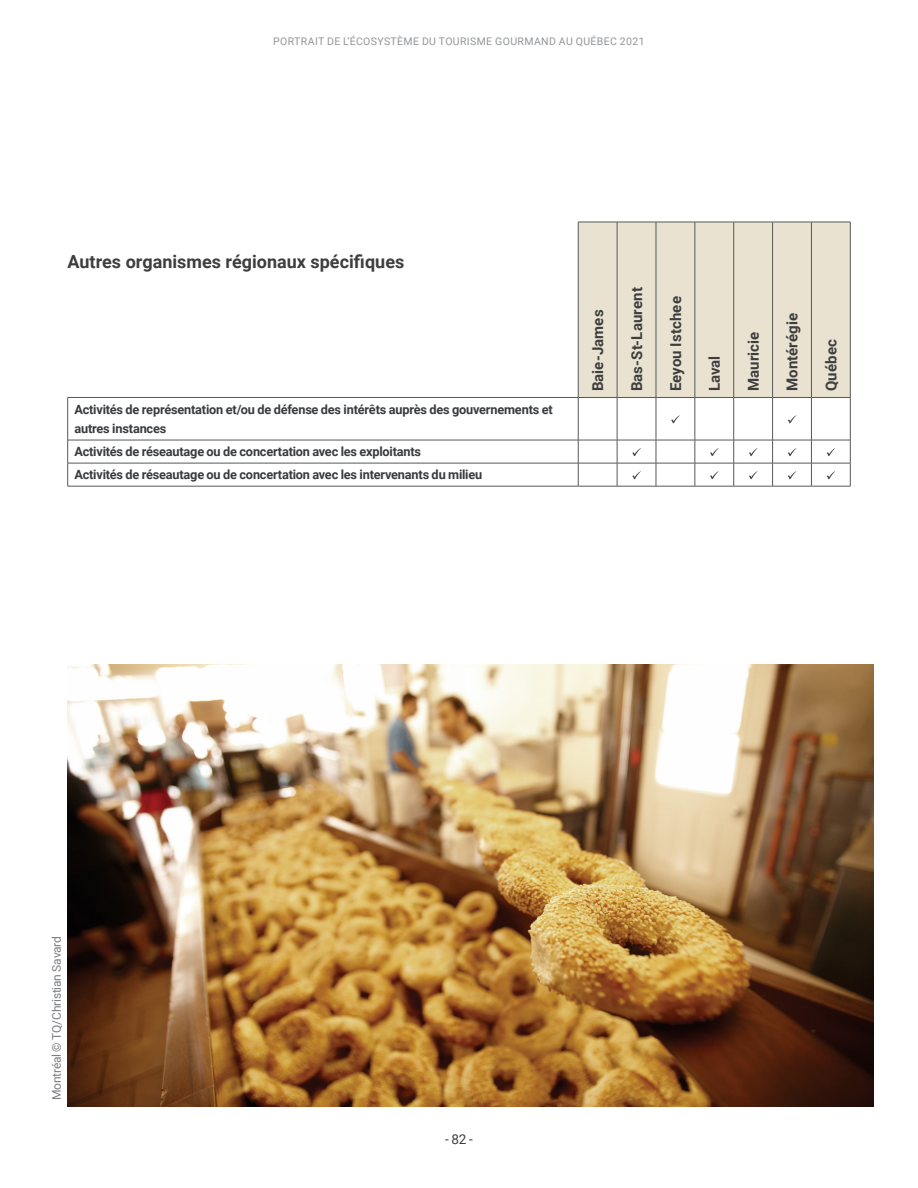
<style>
.page{position:relative;width:918px;height:1188px;background:#fff}
.page>*{position:absolute;margin:0;border:0;box-sizing:border-box;transform-origin:0 0}
.Titre-Paragraph{font:700 18px "Roboto";color:#3e3e3f}
.Sous-titre-Paragraph{font:700 15px "Roboto";letter-spacing:.01em;color:#3e3e3f}
.t1{font:13.5px "Roboto";color:#3e3e3f}
.Texte-corps_E{font:700 12.75px/19.5px "Roboto";letter-spacing:-.015em;color:#383b3f}
.Source{font:12px "Roboto";letter-spacing:-.015em;color:#7a7c7f}
.t2{font:10.5px "Roboto";letter-spacing:.035em;color:#939598}
</style>
<div class="page">
<div style="left:579px;top:223px;width:271px;height:174px;background:#e9e2d0"></div>
<hr style="left:68px;top:440px;width:510px;height:1px;background:#57585a">
<hr style="left:578px;top:440px;width:39px;height:1px;background:#57585a">
<hr style="left:617px;top:440px;width:39px;height:1px;background:#57585a">
<hr style="left:656px;top:440px;width:39px;height:1px;background:#57585a">
<hr style="left:695px;top:440px;width:39px;height:1px;background:#57585a">
<hr style="left:734px;top:440px;width:39px;height:1px;background:#57585a">
<hr style="left:773px;top:440px;width:38px;height:1px;background:#57585a">
<hr style="left:811px;top:440px;width:40px;height:1px;background:#57585a">
<hr style="left:68px;top:463px;width:510px;height:1px;background:#57585a">
<hr style="left:578px;top:463px;width:39px;height:1px;background:#57585a">
<hr style="left:617px;top:463px;width:39px;height:1px;background:#57585a">
<hr style="left:656px;top:463px;width:39px;height:1px;background:#57585a">
<hr style="left:695px;top:463px;width:39px;height:1px;background:#57585a">
<hr style="left:734px;top:463px;width:39px;height:1px;background:#57585a">
<hr style="left:773px;top:463px;width:38px;height:1px;background:#57585a">
<hr style="left:811px;top:463px;width:40px;height:1px;background:#57585a">
<hr style="left:68px;top:486px;width:510px;height:1px;background:#57585a">
<hr style="left:578px;top:486px;width:39px;height:1px;background:#57585a">
<hr style="left:617px;top:486px;width:39px;height:1px;background:#57585a">
<hr style="left:656px;top:486px;width:39px;height:1px;background:#57585a">
<hr style="left:695px;top:486px;width:39px;height:1px;background:#57585a">
<hr style="left:734px;top:486px;width:39px;height:1px;background:#57585a">
<hr style="left:773px;top:486px;width:38px;height:1px;background:#57585a">
<hr style="left:811px;top:486px;width:40px;height:1px;background:#57585a">
<hr style="left:68px;top:397px;width:510px;height:1px;background:#57585a">
<hr style="left:578px;top:222px;width:1px;height:175px;background:#57585a">
<hr style="left:617px;top:222px;width:1px;height:175px;background:#57585a">
<hr style="left:656px;top:222px;width:1px;height:175px;background:#57585a">
<hr style="left:695px;top:222px;width:1px;height:175px;background:#57585a">
<hr style="left:733px;top:222px;width:1px;height:175px;background:#57585a">
<hr style="left:772px;top:222px;width:1px;height:175px;background:#57585a">
<hr style="left:811px;top:222px;width:1px;height:175px;background:#57585a">
<hr style="left:850px;top:222px;width:1px;height:175px;background:#57585a">
<hr style="left:578px;top:398px;width:1px;height:42px;background:#57585a">
<hr style="left:617px;top:398px;width:1px;height:42px;background:#57585a">
<hr style="left:656px;top:398px;width:1px;height:42px;background:#57585a">
<hr style="left:695px;top:398px;width:1px;height:42px;background:#57585a">
<hr style="left:733px;top:398px;width:1px;height:42px;background:#57585a">
<hr style="left:772px;top:398px;width:1px;height:42px;background:#57585a">
<hr style="left:811px;top:398px;width:1px;height:42px;background:#57585a">
<hr style="left:850px;top:397px;width:1px;height:43px;background:#57585a">
<svg style="left:578px;top:440px;width:1px;height:46px"></svg>
<svg style="left:617px;top:440px;width:1px;height:46px"></svg>
<svg style="left:656px;top:440px;width:1px;height:46px"></svg>
<svg style="left:695px;top:440px;width:1px;height:46px"></svg>
<svg style="left:733px;top:440px;width:1px;height:46px"></svg>
<svg style="left:772px;top:440px;width:1px;height:46px"></svg>
<svg style="left:811px;top:440px;width:1px;height:46px"></svg>
<svg style="left:850px;top:440px;width:1px;height:46px"></svg>
<hr style="left:578px;top:222px;width:39px;height:1px;background:#57585a">
<hr style="left:617px;top:222px;width:39px;height:1px;background:#57585a">
<hr style="left:656px;top:222px;width:39px;height:1px;background:#57585a">
<hr style="left:695px;top:222px;width:39px;height:1px;background:#57585a">
<hr style="left:734px;top:222px;width:39px;height:1px;background:#57585a">
<hr style="left:773px;top:222px;width:38px;height:1px;background:#57585a">
<hr style="left:811px;top:222px;width:40px;height:1px;background:#57585a">
<hr style="left:67px;top:398px;width:1px;height:42px;background:#57585a">
<svg style="left:67px;top:440px;width:1px;height:46px"></svg>
<hr style="left:578px;top:397px;width:39px;height:1px;background:#57585a">
<hr style="left:617px;top:397px;width:39px;height:1px;background:#57585a">
<hr style="left:656px;top:397px;width:39px;height:1px;background:#57585a">
<hr style="left:695px;top:397px;width:39px;height:1px;background:#57585a">
<hr style="left:734px;top:397px;width:39px;height:1px;background:#57585a">
<hr style="left:773px;top:397px;width:38px;height:1px;background:#57585a">
<hr style="left:811px;top:397px;width:39px;height:1px;background:#57585a">
<svg style="left:671px;top:415px;width:9px;height:9px"></svg>
<svg style="left:788px;top:415px;width:8px;height:9px"></svg>
<svg style="left:632px;top:448px;width:9px;height:8px"></svg>
<svg style="left:710px;top:448px;width:9px;height:8px"></svg>
<svg style="left:749px;top:448px;width:8px;height:8px"></svg>
<svg style="left:788px;top:448px;width:8px;height:8px"></svg>
<svg style="left:827px;top:448px;width:8px;height:8px"></svg>
<svg style="left:632px;top:471px;width:9px;height:8px"></svg>
<svg style="left:710px;top:471px;width:9px;height:8px"></svg>
<svg style="left:749px;top:471px;width:8px;height:8px"></svg>
<svg style="left:788px;top:471px;width:8px;height:8px"></svg>
<svg style="left:827px;top:471px;width:8px;height:8px"></svg>
<img style="left:68px;top:664px;width:805px;height:443px">
<p class="t2" style="left:273px;top:34px;width:373px">PORTRAIT DE L’ÉCOSYSTÈME DU TOURISME GOURMAND AU QUÉBEC 2021</p>
<h1 class="Titre-Paragraph" style="left:68px;top:249px;width:338px">Autres organismes régionaux spécifiques</h1>
<p class="Texte-corps_E" style="left:74px;top:399px;width:480px">Activités de représentation et/ou de défense des intérêts auprès des gouvernements et autres instances</p>
<p class="Texte-corps_E" style="left:74px;top:442px;width:348px">Activités de réseautage ou de concertation avec les exploitants</p>
<p class="Texte-corps_E" style="left:74px;top:465px;width:409px">Activités de réseautage ou de concertation avec les intervenants du milieu</p>
<h1 class="Sous-titre-Paragraph" style="left:587px;top:391px;width:83px;rotate:-90deg">Baie-James</h1>
<h1 class="Sous-titre-Paragraph" style="left:626px;top:391px;width:106px;rotate:-90deg">Bas-St-Laurent</h1>
<h1 class="Sous-titre-Paragraph" style="left:665px;top:391px;width:97px;rotate:-90deg">Eeyou Istchee</h1>
<h1 class="Sous-titre-Paragraph" style="left:704px;top:391px;width:37px;rotate:-90deg">Laval</h1>
<h1 class="Sous-titre-Paragraph" style="left:743px;top:391px;width:61px;rotate:-90deg">Mauricie</h1>
<h1 class="Sous-titre-Paragraph" style="left:782px;top:391px;width:80px;rotate:-90deg">Montérégie</h1>
<h1 class="Sous-titre-Paragraph" style="left:821px;top:391px;width:54px;rotate:-90deg">Québec</h1>
<p class="Source" style="left:48px;top:1100px;width:166px;rotate:-90deg">Montréal © TQ/Christian Savard</p>
<p class="t1" style="left:445px;top:1130px;width:29px">- 82 -</p>
</div>
